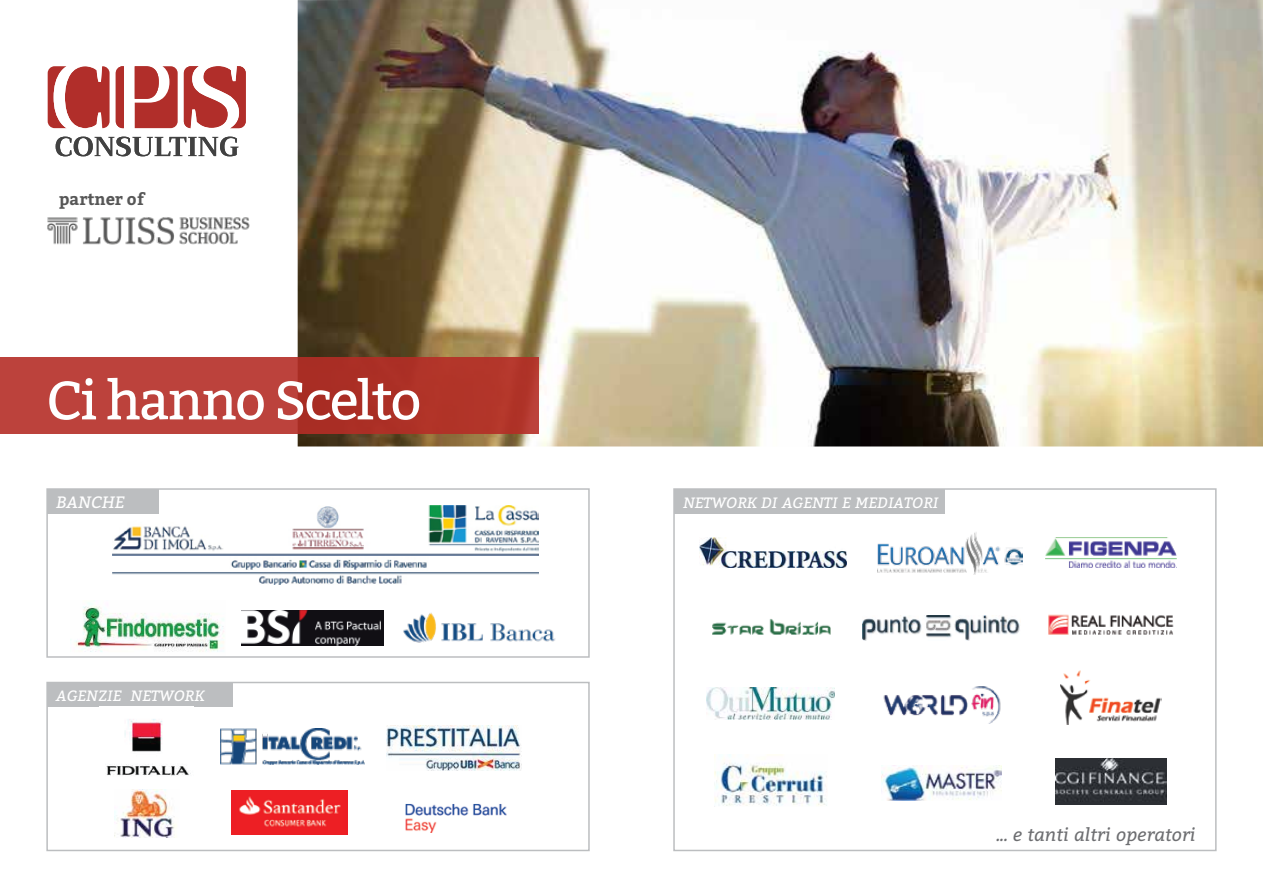
<style>
.page{position:relative;width:1263px;height:893px;background:#fff}
.page>*{position:absolute;margin:0;border:0;box-sizing:border-box;transform-origin:0 0}
.t1{font:54px "Bitter";letter-spacing:-.04em;color:#fff}
.t2{font:italic 18px "Bitter";color:#6d6e71}
.t3{font:700 16.5px "Bitter";color:#575757}
.t4{font:italic 16.5px "Bitter";color:#fff}
.t5{font:italic 15px "Bitter";color:#fff}
</style>
<div class="page">
<img style="left:298px;top:0;width:965px;height:446px">
<div style="left:0;top:357px;width:538px;height:77px;background:linear-gradient(to right,#bf4641,#ad3024)"></div>
<img style="left:47px;top:217px;width:203px;height:28px">
<img style="left:863px;top:615px;width:157px;height:26px">
<img style="left:699px;top:538px;width:147px;height:30px">
<img style="left:1061px;top:670px;width:100px;height:54px">
<img style="left:706px;top:687px;width:129px;height:33px">
<img style="left:712px;top:619px;width:118px;height:16px">
<img style="left:878px;top:532px;width:145px;height:42px">
<img style="left:883px;top:686px;width:118px;height:38px">
<img style="left:1056px;top:759px;width:110px;height:46px">
<img style="left:1046px;top:538px;width:130px;height:30px">
<img style="left:70px;top:600px;width:154px;height:52px">
<img style="left:241px;top:610px;width:142px;height:36px">
<img style="left:112px;top:505px;width:426px;height:80px">
<img style="left:714px;top:755px;width:113px;height:51px">
<img style="left:881px;top:766px;width:121px;height:35px">
<img style="left:1048px;top:614px;width:126px;height:21px">
<div style="left:47px;top:489px;width:111px;height:24px;background:#bcbec0"></div>
<div style="left:47px;top:682px;width:186px;height:24px;background:#bcbec0"></div>
<div style="left:674px;top:489px;width:271px;height:24px;background:#bcbec0"></div>
<div style="left:46px;top:682px;width:544px;height:169px;border:2px solid #bcbec0"></div>
<div style="left:46px;top:488px;width:544px;height:170px;border:2px solid #bcbec0"></div>
<div style="left:673px;top:488px;width:543px;height:363px;border:2px solid #bcbec0"></div>
<img style="left:106px;top:719px;width:85px;height:57px">
<img style="left:220px;top:728px;width:145px;height:37px">
<img style="left:232px;top:790px;width:116px;height:45px">
<img style="left:405px;top:804px;width:102px;height:29px">
<img style="left:114px;top:789px;width:62px;height:49px">
<img style="left:386px;top:726px;width:135px;height:45px">
<img style="left:403px;top:613px;width:152px;height:30px">
<svg style="left:56px;top:137px;width:183px;height:19px"></svg>
<svg style="left:184px;top:66px;width:62px;height:63px"></svg>
<svg style="left:116px;top:66px;width:62px;height:63px"></svg>
<svg style="left:48px;top:66px;width:62px;height:62px"></svg>
<p class="t3" style="left:59px;top:189px;width:87px">partner of</p>
<h1 class="t1" style="left:47px;top:369px;width:376px">Ci hanno Scelto</h1>
<p class="t4" style="left:56px;top:489px;width:70px">BANCHE</p>
<p class="t5" style="left:56px;top:685px;width:150px">AGENZIE NETWORK</p>
<p class="t5" style="left:683px;top:491px;width:257px">NETWORK DI AGENTI E MEDIATORI</p>
<p class="t2" style="left:996px;top:822px;width:201px">... e tanti altri operatori</p>
</div>
